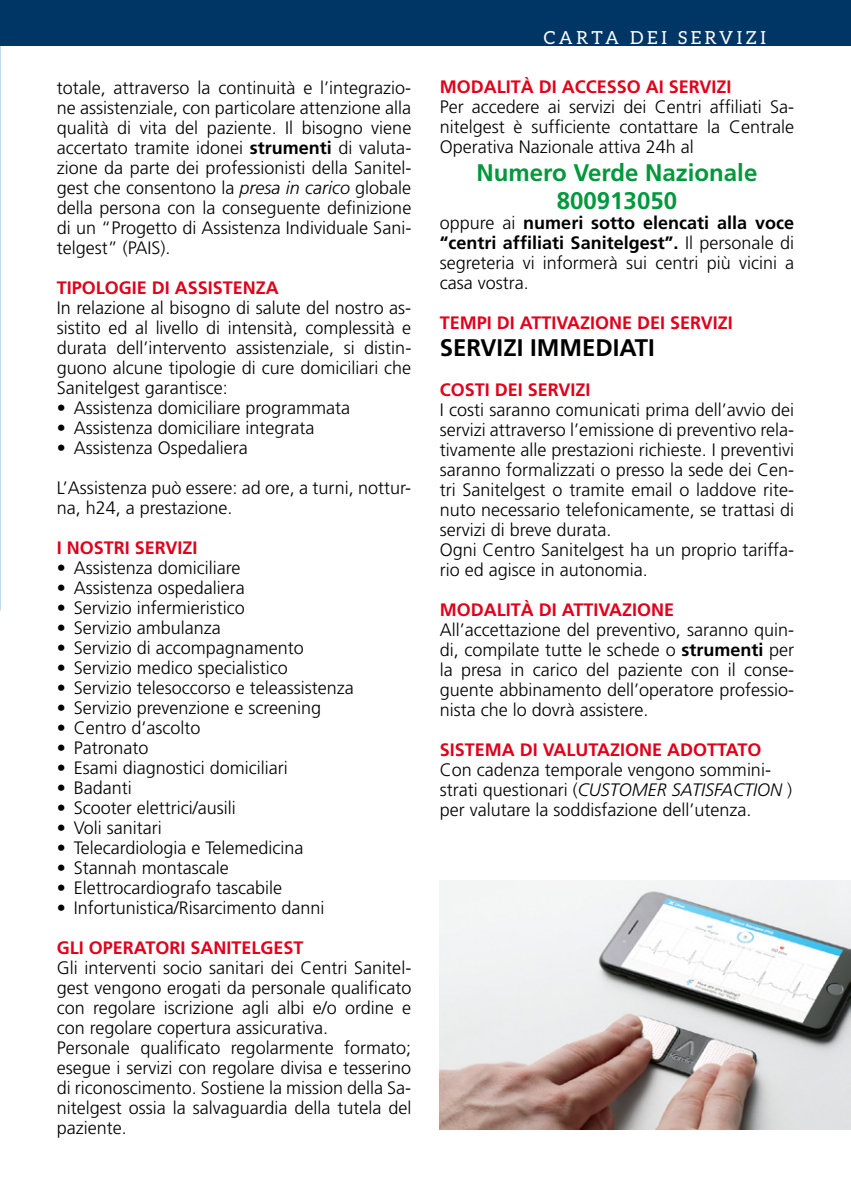
<style>
.page{position:relative;width:851px;height:1191px;background:#fff}
.page>*{position:absolute;margin:0;border:0;box-sizing:border-box;transform-origin:0 0}
.t1{font:700 24px/28px "Frutiger";color:#00983b;text-align:center}
.t2{font:700 24px "Frutiger";color:#000}
.t3{font:300 18px/20px "Frutiger";color:#000;text-align:justify}
.t4{font:700 18px "Frutiger";color:#e0001b}
.t5{font:18px "Aleo";letter-spacing:.2em;color:#fff}
.s1{font-weight:700}
.s2{font-style:italic}
</style>
<div class="page">
<div style="left:0;top:0;width:850px;height:45px;background:#003665"></div>
<img style="left:439px;top:880px;width:411px;height:249px">
<p class="t3" style="left:57px;top:77px;width:356px">totale, attraverso la continuità e l’integrazio&shy;ne assistenziale, con particolare attenzione alla qualità di vita del paziente. Il bisogno viene accertato tramite idonei <span class="s1">STRUMENTI</span> di valuta&shy;zione da parte dei professionisti della Sanitel&shy;gest che consentono la <span class="s2">presa in carico</span> globale della persona con la conseguente definizione di un “Progetto di Assistenza Individuale Sani&shy;telgest” (PAIS).</p>
<p class="t4" style="left:57px;top:277px;width:221px">TIPOLOGIE DI ASSISTENZA</p>
<p class="t3" style="left:57px;top:297px;width:356px">In relazione al bisogno di salute del nostro as&shy;sistito ed al livello di intensità, complessità e durata dell’intervento assistenziale, si distin&shy;guono alcune tipologie di cure domiciliari che Sanitelgest garantisce:</p>
<p class="t3" style="left:57px;top:397px;width:295px">• Assistenza domiciliare programmata</p>
<p class="t3" style="left:57px;top:417px;width:259px">• Assistenza domiciliare integrata</p>
<p class="t3" style="left:57px;top:437px;width:193px">• Assistenza Ospedaliera</p>
<p class="t3" style="left:57px;top:477px;width:356px">L’Assistenza può essere: ad ore, a turni, nottur&shy;na, h24, a prestazione.</p>
<p class="t4" style="left:57px;top:537px;width:142px">I NOSTRI SERVIZI</p>
<p class="t3" style="left:57px;top:557px;width:185px">• Assistenza domiciliare</p>
<p class="t3" style="left:57px;top:577px;width:190px">• Assistenza ospedaliera</p>
<p class="t3" style="left:57px;top:597px;width:189px">• Servizio infermieristico</p>
<p class="t3" style="left:57px;top:617px;width:165px">• Servizio ambulanza</p>
<p class="t3" style="left:57px;top:637px;width:249px">• Servizio di accompagnamento</p>
<p class="t3" style="left:57px;top:657px;width:232px">• Servizio medico specialistico</p>
<p class="t3" style="left:57px;top:677px;width:298px">• Servizio telesoccorso e teleassistenza</p>
<p class="t3" style="left:57px;top:697px;width:266px">• Servizio prevenzione e screening</p>
<p class="t3" style="left:57px;top:717px;width:145px">• Centro d’ascolto</p>
<p class="t3" style="left:57px;top:737px;width:93px">• Patronato</p>
<p class="t3" style="left:57px;top:757px;width:232px">• Esami diagnostici domiciliari</p>
<p class="t3" style="left:57px;top:777px;width:77px">• Badanti</p>
<p class="t3" style="left:57px;top:797px;width:180px">• Scooter elettrici/ausili</p>
<p class="t3" style="left:57px;top:817px;width:107px">• Voli sanitari</p>
<p class="t3" style="left:57px;top:837px;width:248px">• Telecardiologia e Telemedicina</p>
<p class="t3" style="left:57px;top:857px;width:174px">• Stannah montascale</p>
<p class="t3" style="left:57px;top:877px;width:227px">• Elettrocardiografo tascabile</p>
<p class="t3" style="left:57px;top:897px;width:269px">• Infortunistica/Risarcimento danni</p>
<p class="t4" style="left:57px;top:937px;width:248px">GLI OPERATORI SANITELGEST</p>
<p class="t3" style="left:57px;top:957px;width:356px;text-align:left">Gli interventi socio sanitari dei Centri Sanitel&shy;gest vengono erogati da personale qualificato con regolare iscrizione agli albi e/o ordine e con regolare copertura assicurativa.<br>Personale qualificato regolarmente formato; esegue i servizi con regolare divisa e tesserino di riconoscimento. Sostiene la mission della Sa&shy;nitelgest ossia la salvaguardia della tutela del paziente.</p>
<p class="t5" style="left:543px;top:27px;width:223px">CARTA DEI SERVIZI</p>
<p class="t4" style="left:439px;top:76px;width:293px">M ODALITÀ DI ACCESSO AI SERVIZI</p>
<p class="t3" style="left:439px;top:97px;width:356px">Per accedere ai servizi dei Centri affiliati Sa&shy;nitelgest è sufficiente contattare la Centrale Operativa Nazionale attiva 24h al</p>
<h1 class="t1" style="left:476px;top:159px;width:282px">NUMERO VERDE NAZIONALE<br>800913050</h1>
<p class="t3" style="left:439px;top:213px;width:356px">oppure ai <span class="s1">NUMERI SOTTO ELENCATI ALLA VOCE “CENTRI AFFILIATI SANITELGEST”.</span> Il personale di segreteria vi informerà sui centri più vicini a casa vostra.</p>
<p class="t4" style="left:439px;top:313px;width:295px">TEMPI DI ATTIVAZIONE DEI SERVIZI</p>
<h1 class="t2" style="left:439px;top:333px;width:217px">SERVIZI IMMEDIATI</h1>
<p class="t4" style="left:439px;top:379px;width:152px">COSTI DEI SERVIZI</p>
<p class="t3" style="left:439px;top:399px;width:356px;text-align:left">I costi saranno comunicati prima dell’avvio dei servizi attraverso l’emissione di preventivo rela&shy;tivamente alle prestazioni richieste. I preventivi saranno formalizzati o presso la sede dei Cen&shy;tri Sanitelgest o tramite email o laddove rite&shy;nuto necessario telefonicamente, se trattasi di servizi di breve durata.<br>Ogni Centro Sanitelgest ha un proprio tariffa&shy;rio ed agisce in autonomia.</p>
<p class="t4" style="left:439px;top:599px;width:236px">M ODALITÀ DI ATTIVAZIONE</p>
<p class="t3" style="left:439px;top:619px;width:356px">All’accettazione del preventivo, saranno quin&shy;di, compilate tutte le schede o <span class="s1">STRUMENTI</span> per la presa in carico del paziente con il conse&shy;guente abbinamento dell’operatore professio&shy;nista che lo dovrà assistere.</p>
<p class="t4" style="left:439px;top:739px;width:323px">SISTEMA DI VALUTAZIONE ADOTTATO</p>
<p class="t3" style="left:439px;top:759px;width:354px;text-align:left">Con cadenza temporale vengono sommini&shy;strati questionari (<span class="s2">CUSTOMER SATISFACTION</span> ) per valutare la soddisfazione dell’utenza.</p>
</div>
